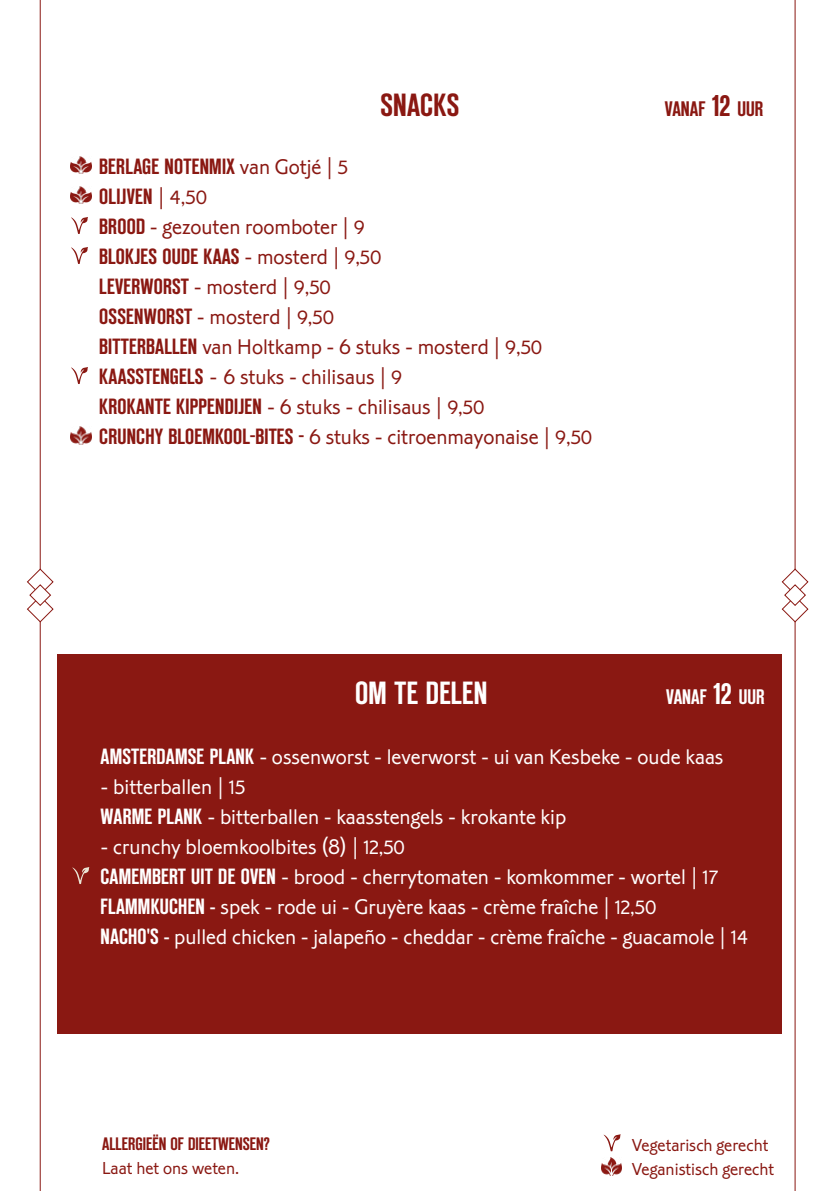
<style>
.page{position:relative;width:840px;height:1191px;background:#fff}
.page>*{position:absolute;margin:0;border:0;box-sizing:border-box;transform-origin:0 0}
.t1{font:600 32px "Reforma Grotesk";letter-spacing:.01em;color:#fff}
.t2{font:600 32px "Reforma Grotesk";letter-spacing:.01em;color:#8a1812}
.t3{font:300 22px/30px "Corinthian Std";color:#fff}
.t4{font:600 22px/30px "Reforma Grotesk";letter-spacing:.01em;color:#8a1812}
.t5{font:300 22px/30px "Corinthian Std";color:#8a1812}
.t6{font:600 21px "Reforma Grotesk";color:#8a1812}
.t7{font:600 21px "Reforma Grotesk";color:#fff}
.t8{font:300 18px/24px "Corinthian Std";color:#8a1812}
.t9{font:600 18px "Reforma Grotesk";color:#8a1812}
.s1{font-size:30px}
.s2{font-family:"Corinthian Std";font-weight:300}
.s3{font-family:"Corinthian Std";font-weight:300;font-size:20px}
.s4{font-family:"Reforma Grotesk";font-weight:600}
.s5{font-size:20px}
</style>
<div class="page">
<svg style="left:603px;top:1134px;width:17px;height:17px"></svg>
<img style="left:601px;top:1157px;width:20px;height:18px">
<hr style="left:40px;top:0;width:1px;height:1191px;background:#8a1812">
<svg style="left:27px;top:568px;width:27px;height:55px"></svg>
<hr style="left:794px;top:0;width:1px;height:1191px;background:#8a1812">
<svg style="left:781px;top:568px;width:27px;height:55px"></svg>
<img style="left:71px;top:156px;width:20px;height:18px">
<img style="left:71px;top:186px;width:20px;height:18px">
<svg style="left:71px;top:217px;width:17px;height:17px"></svg>
<svg style="left:71px;top:247px;width:17px;height:17px"></svg>
<svg style="left:71px;top:367px;width:17px;height:17px"></svg>
<img style="left:71px;top:426px;width:20px;height:18px">
<div style="left:57px;top:654px;width:724px;height:379px;background:#8a1812"></div>
<svg style="left:72px;top:867px;width:17px;height:17px"></svg>
<h1 class="t2" style="left:380px;top:85px;width:80px">SNACKS</h1>
<p class="t6" style="left:664px;top:96px;width:100px">VANAF <span class="s1">12</span> UUR</p>
<p class="t4" style="left:99px;top:151px;width:250px">BERLAGE NOTENMIX <span class="s2">van Gotjé |</span> <span class="s3">5<br></span>OLIJVEN <span class="s2">|</span> <span class="s3">4,50</span></p>
<p class="t5" style="left:99px;top:212px;width:267px"><span class="s4">BROOD</span> - gezouten roomboter | <span class="s5">9</span></p>
<p class="t4" style="left:99px;top:241px;width:283px">BLOKJES OUDE KAAS <span class="s2">- mosterd |</span> <span class="s3">9,50<br></span>LEVERWORST <span class="s2">- mosterd |</span> <span class="s3">9,50<br></span>OSSENWORST <span class="s2">- mosterd |</span> <span class="s3">9,50</span></p>
<p class="t5" style="left:99px;top:332px;width:444px"><span class="s4">BITTERBALLEN</span> van Holtkamp - 6 stuks - mosterd | <span class="s5">9,50<br></span><span class="s4">KAASSTENGELS</span> - 6 stuks - chilisaus | <span class="s5">9</span></p>
<p class="t4" style="left:99px;top:391px;width:386px">KROKANTE KIPPENDIJEN <span class="s2">- 6 stuks - chilisaus |</span> <span class="s3">9,50</span></p>
<p class="t5" style="left:99px;top:422px;width:494px"><span class="s4">CRUNCHY BLOEMKOOL-BITES -</span> 6 stuks - citroenmayonaise | <span class="s5">9,50</span></p>
<h1 class="t1" style="left:355px;top:673px;width:134px">OM TE DELEN</h1>
<p class="t7" style="left:665px;top:684px;width:100px">VANAF <span class="s1">12</span> UUR</p>
<p class="t3" style="left:101px;top:741px;width:624px"><span class="s4">AMSTERDAMSE PLANK</span> - ossenworst - leverworst - ui van Kesbeke - oude kaas</p>
<p class="t3" style="left:101px;top:771px;width:467px">- bitterballen | <span class="s5">15<br></span><span class="s4">WARME PLANK</span> - bitterballen - kaasstengels - krokante kip</p>
<p class="t3" style="left:101px;top:831px;width:648px">- crunchy bloemkoolbites (8) | <span class="s5">12,50<br></span><span class="s4">CAMEMBERT UIT DE OVEN</span> - brood - cherrytomaten - komkommer - wortel | <span class="s5">17<br></span><span class="s4">FLAMMKUCHEN -</span> spek - rode ui - Gruyère kaas - crème fraîche | <span class="s5">12,50<br></span><span class="s4">NACHO'S -</span> pulled chicken - jalapeño - cheddar - crème fraîche - guacamole | <span class="s5">14</span></p>
<p class="t9" style="left:102px;top:1132px;width:169px">ALLERGIEËN OF DIEETWENSEN?</p>
<p class="t8" style="left:102px;top:1156px;width:138px">Laat het ons weten.</p>
<p class="t8" style="left:631px;top:1133px;width:143px">Vegetarisch gerecht<br>Veganistisch gerecht</p>
</div>
